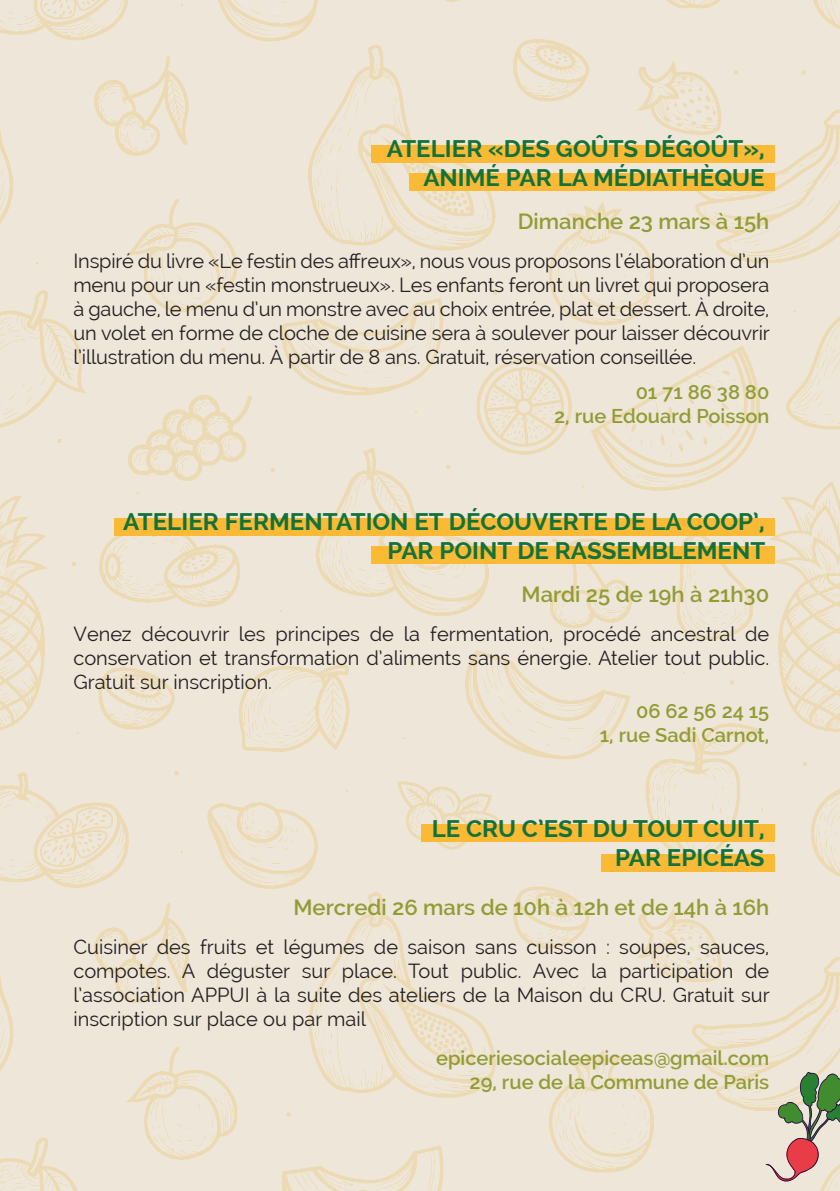
<style>
.page{position:relative;width:840px;height:1191px;background:#fff}
.page>*{position:absolute;margin:0;border:0;box-sizing:border-box;transform-origin:0 0}
.t1{font:700 24px/28.8px "Raleway";color:#13713a;text-align:right}
.t2{font:600 22px "Raleway";color:#919c35}
.t3{font:20px/24px "Raleway";color:#231f20;text-align:justify}
.t4{font:600 20px "Raleway";color:#919c35}
</style>
<div class="page">
<img style="left:0;top:0;width:839px;height:1191px">
<div style="left:409px;top:174px;width:365px;height:17px;background:#faba36"></div>
<div style="left:371px;top:145px;width:403px;height:18px;background:#faba36"></div>
<div style="left:371px;top:546px;width:403px;height:18px;background:#faba36"></div>
<div style="left:115px;top:518px;width:659px;height:18px;background:#faba36"></div>
<div style="left:421px;top:824px;width:353px;height:18px;background:#faba36"></div>
<div style="left:601px;top:854px;width:173px;height:18px;background:#faba36"></div>
<svg style="left:765px;top:1072px;width:74px;height:110px;background:#bdb39e"></svg>
<p class="t1" style="left:386px;top:134px;width:379px">ATELIER «DES GOÛTS DÉGOÛT»,</p>
<p class="t1" style="left:423px;top:163px;width:342px">ANIMÉ PAR LA MÉDIATHÈQUE</p>
<p class="t2" style="left:517px;top:208px;width:253px">Dimanche 23 mars à 15h</p>
<p class="t3" style="left:73px;top:249px;width:697px">Inspiré du livre «Le festin des affreux», nous vous proposons l’élaboration d’un menu pour un «festin monstrueux». Les enfants feront un livret qui proposera à gauche, le menu d’un monstre avec au choix entrée, plat et dessert. À droite, un volet en forme de cloche de cuisine sera à soulever pour laisser découvrir l’illustration du menu. À partir de 8 ans. Gratuit, réservation conseillée.</p>
<p class="t4" style="left:635px;top:380px;width:135px">01 71 86 38 80</p>
<p class="t4" style="left:554px;top:404px;width:216px">2, rue Edouard Poisson</p>
<p class="t1" style="left:123px;top:507px;width:643px">ATELIER FERMENTATION ET DÉCOUVERTE DE LA COOP’,<br>PAR POINT DE RASSEMBLEMENT</p>
<p class="t2" style="left:521px;top:581px;width:249px">Mardi 25 de 19h à 21h30</p>
<p class="t3" style="left:73px;top:621px;width:697px">Venez découvrir les principes de la fermentation, procédé ancestral de conservation et transformation d’aliments sans énergie. Atelier tout public.<br>Gratuit sur inscription.</p>
<p class="t4" style="left:635px;top:699px;width:135px">06 62 56 24 15</p>
<p class="t4" style="left:599px;top:723px;width:171px">1, rue Sadi Carnot,</p>
<p class="t1" style="left:431px;top:814px;width:334px">LE CRU C’EST DU TOUT CUIT,</p>
<p class="t1" style="left:614px;top:843px;width:151px">PAR EPICÉAS</p>
<p class="t2" style="left:293px;top:894px;width:477px">Mercredi 26 mars de 10h à 12h et de 14h à 16h</p>
<p class="t3" style="left:73px;top:935px;width:697px">Cuisiner des fruits et légumes de saison sans cuisson : soupes, sauces, compotes. A déguster sur place. Tout public. Avec la participation de l’association APPUI à la suite des ateliers de la Maison du CRU. Gratuit sur inscription sur place ou par mail</p>
<p class="t4" style="left:436px;top:1046px;width:334px">epiceriesocialeepiceas@gmail.com</p>
<p class="t4" style="left:469px;top:1070px;width:301px">29, rue de la Commune de Paris</p>
</div>
